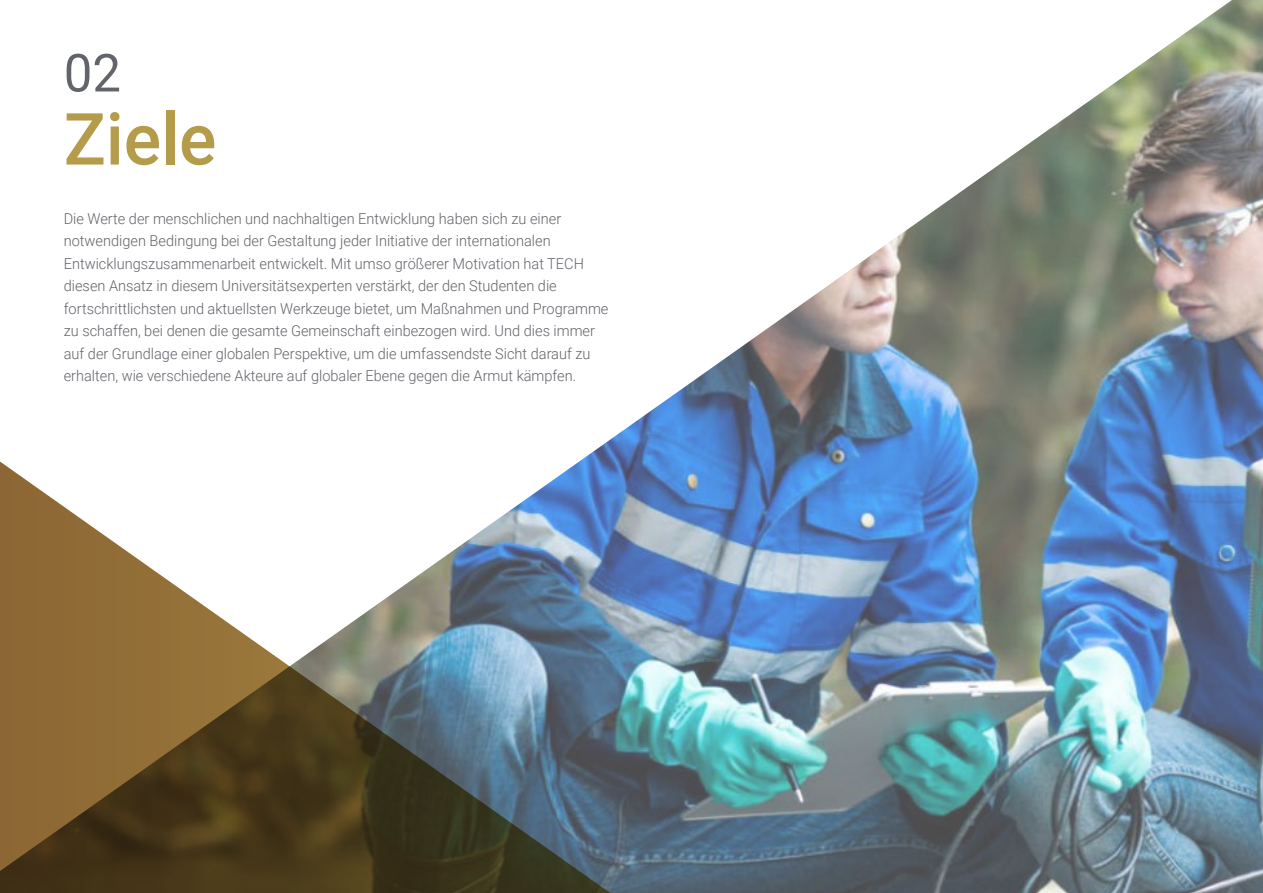
<style>
.page{position:relative;width:1263px;height:893px;background:#fff}
.page>*{position:absolute;margin:0;border:0;box-sizing:border-box;transform-origin:0 0}
.t1{font:500 72px "Roboto";color:#b49c4b}
.t2{font:52.5px "Roboto";color:#61646a}
.t3{font:300 15px/22.5px "Roboto";color:#61646a}
</style>
<div class="page">
<img style="left:601px;top:0;width:662px;height:893px">
<svg style="left:0;top:446px;width:640px;height:447px"></svg>
<h2 class="t2" style="left:64px;top:36px;width:59px">02</h2>
<h1 class="t1" style="left:64px;top:89px;width:154px">Ziele</h1>
<p class="t3" style="left:64px;top:207px;width:546px">Die Werte der menschlichen und nachhaltigen Entwicklung haben sich zu einer notwendigen Bedingung bei der Gestaltung jeder Initiative der internationalen Entwicklungszusammenarbeit entwickelt. Mit umso größerer Motivation hat TECH diesen Ansatz in diesem Universitätsexperten verstärkt, der den Studenten die fortschrittlichsten und aktuellsten Werkzeuge bietet, um Maßnahmen und Programme zu schaffen, bei denen die gesamte Gemeinschaft einbezogen wird. Und dies immer auf der Grundlage einer globalen Perspektive, um die umfassendste Sicht darauf zu erhalten, wie verschiedene Akteure auf globaler Ebene gegen die Armut kämpfen.</p>
</div>
